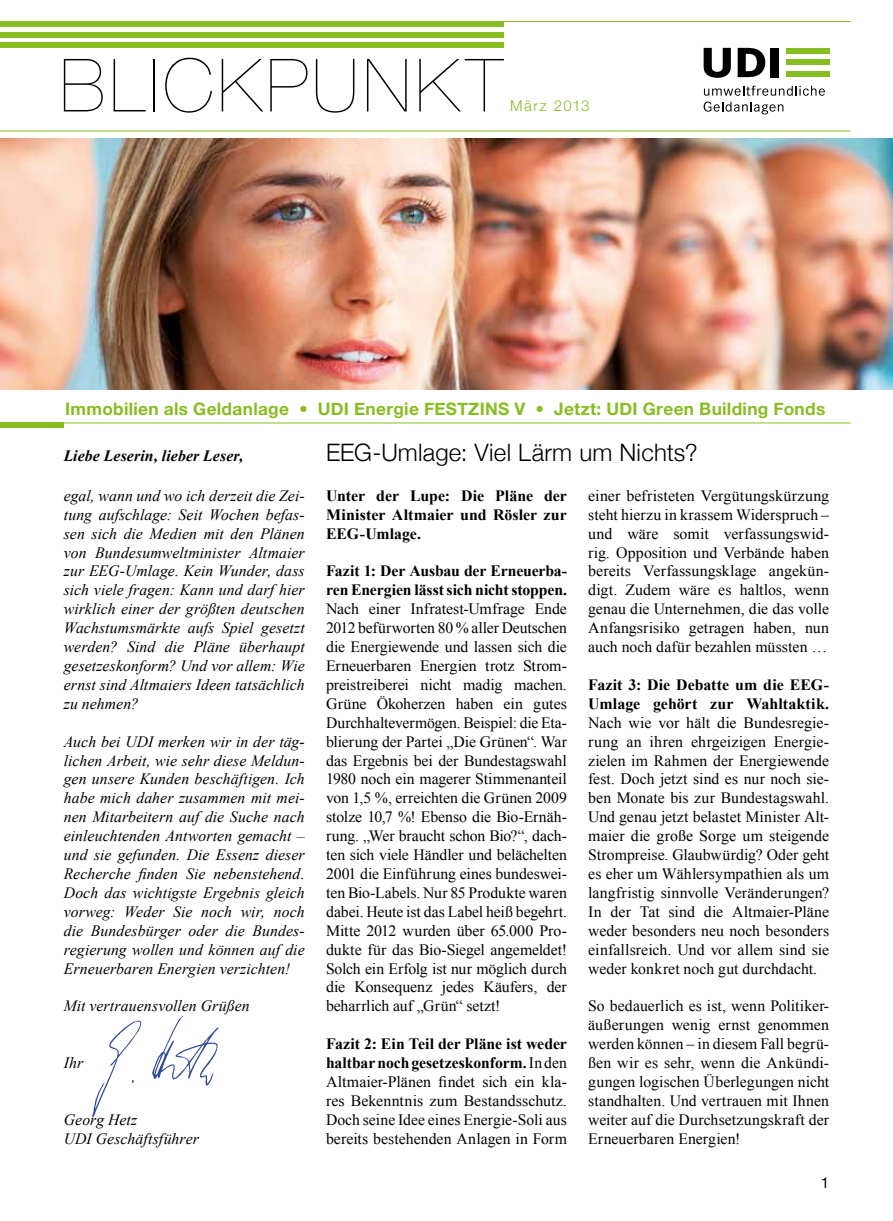
<style>
.page{position:relative;width:893px;height:1221px;background:#fff}
.page>*{position:absolute;margin:0;border:0;box-sizing:border-box;transform-origin:0 0}
.t1{font:200 73.5px "Helvetica Neue";letter-spacing:.06em;color:#000}
.t2{font:300 24px "Helvetica Neue";letter-spacing:.01em;color:#000}
.t3{font:700 17.25px "Helvetica Neue";letter-spacing:.015em;color:#88bd21}
.t4{font:15.75px/18.9px "Times New Roman";color:#000;text-align:justify}
.t5{font:italic 15.75px/18.9px "Times New Roman";letter-spacing:.005em;color:#000;text-align:justify}
.t6{font:700 15.75px/18.9px "Times New Roman";color:#000}
.t7{font:italic 700 15.75px "Times New Roman";letter-spacing:.01em;color:#000}
.t8{font:300 15px "Helvetica Neue";letter-spacing:.09em;color:#88bd21}
.t9{font:15px "Helvetica Neue";color:#000}
.s1{font-weight:700}
</style>
<div class="page">
<img style="left:0;top:138px;width:893px;height:251px">
<svg style="left:704px;top:86px;width:121px;height:28px"></svg>
<svg style="left:704px;top:48px;width:27px;height:30px"></svg>
<svg style="left:738px;top:48px;width:27px;height:29px"></svg>
<div style="left:770px;top:48px;width:8px;height:29px;background:#000"></div>
<div style="left:786px;top:48px;width:43px;height:5px;background:#88bd21"></div>
<div style="left:786px;top:60px;width:43px;height:5px;background:#88bd21"></div>
<div style="left:786px;top:72px;width:43px;height:5px;background:#88bd21"></div>
<hr style="left:0;top:21px;width:850px;height:1px;background:#88bd21">
<hr style="left:0;top:131px;width:850px;height:1px;background:#88bd21">
<hr style="left:0;top:422px;width:850px;height:1px;background:#88bd21">
<div style="left:0;top:21px;width:504px;height:6px;background:#88bd21"></div>
<div style="left:0;top:32px;width:504px;height:5px;background:#88bd21"></div>
<div style="left:0;top:43px;width:504px;height:5px;background:#88bd21"></div>
<div style="left:0;top:423px;width:64px;height:5px;background:#88bd21"></div>
<svg style="left:92px;top:1020px;width:49px;height:97px"></svg>
<svg style="left:152px;top:1015px;width:66px;height:70px"></svg>
<h1 class="t1" style="left:60px;top:43px;width:444px">BLICKPUNKT</h1>
<p class="t8" style="left:510px;top:97px;width:81px">März 2013</p>
<p class="t3" style="left:65px;top:398px;width:761px">Immobilien als Geldanlage • UDI Energie FESTZINS V • Jetzt: UDI Green Building Fonds</p>
<p class="t7" style="left:64px;top:444px;width:181px">Liebe Leserin, lieber Leser,</p>
<h2 class="t2" style="left:326px;top:437px;width:373px">EEG-Umlage: Viel Lärm um Nichts?</h2>
<p class="t6" style="left:326px;top:485px;width:242px;text-align:justify">Unter der Lupe: Die Pläne der Minister Altmaier und Rösler zur EEG-Umlage.</p>
<p class="t6" style="left:326px;top:561px;width:242px">Fazit 1: Der Ausbau der Erneuerba&shy;ren Energien lässt sich nicht stoppen.</p>
<p class="t4" style="left:326px;top:599px;width:242px">Nach einer Infratest-Umfrage Ende 2012 befürworten 80 % aller Deutschen die Energiewende und lassen sich die Erneuerbaren Energien trotz Strom&shy;preistreiberei nicht madig machen.<br>Grüne Ökoherzen haben ein gutes Durchhaltevermögen. Beispiel: die Eta&shy;blierung der Partei „Die Grünen“. War das Ergebnis bei der Bundestagswahl 1980 noch ein magerer Stimmenanteil von 1,5 %, erreichten die Grünen 2009 stolze 10,7 %! Ebenso die Bio-Ernäh&shy;rung. „Wer braucht schon Bio?“, dach&shy;ten sich viele Händler und belächelten 2001 die Einführung eines bundeswei&shy;ten Bio-Labels. Nur 85 Produkte waren dabei. Heute ist das Label heiß begehrt.<br>Mitte 2012 wurden über 65.000 Pro&shy;dukte für das Bio-Siegel angemeldet!<br>Solch ein Erfolg ist nur möglich durch die Konsequenz jedes Käufers, der beharrlich auf „Grün“ setzt!</p>
<p class="t4" style="left:326px;top:1034px;width:242px"><span class="s1">Fazit 2: Ein Teil der Pläne ist weder haltbar noch gesetzeskonform.</span> In den Altmaier-Plänen findet sich ein kla&shy;res Bekenntnis zum Bestandsschutz.<br>Doch seine Idee eines Energie-Soli aus bereits bestehenden Anlagen in Form</p>
<p class="t5" style="left:64px;top:485px;width:242px">egal, wann und wo ich derzeit die Zei&shy;tung aufschlage: Seit Wochen befas&shy;sen sich die Medien mit den Plänen von Bundesumweltminister Altmaier zur EEG-Umlage. Kein Wunder, dass sich viele fragen: Kann und darf hier wirklich einer der größten deutschen Wachstumsmärkte aufs Spiel gesetzt werden? Sind die Pläne überhaupt gesetzeskonform? Und vor allem: Wie ernst sind Altmaiers Ideen tatsächlich zu nehmen?</p>
<p class="t5" style="left:64px;top:731px;width:242px">Auch bei UDI merken wir in der täg&shy;lichen Arbeit, wie sehr diese Meldun&shy;gen unsere Kunden beschäftigen. Ich habe mich daher zusammen mit mei&shy;nen Mitarbeitern auf die Suche nach einleuchtenden Antworten gemacht – und sie gefunden. Die Essenz dieser Recherche finden Sie nebenstehend.<br>Doch das wichtigste Ergebnis gleich vorweg: Weder Sie noch wir, noch die Bundesbürger oder die Bundes&shy;regierung wollen und können auf die Erneuerbaren Energien verzichten!</p>
<p class="t5" style="left:64px;top:996px;width:187px">Mit vertrauensvollen Grüßen</p>
<p class="t4" style="left:588px;top:486px;width:242px">einer befristeten Vergütungskürzung steht hierzu in krassem Widerspruch – und wäre somit verfassungswid&shy;rig. Opposition und Verbände haben bereits Verfassungsklage angekün&shy;digt. Zudem wäre es haltlos, wenn genau die Unternehmen, die das volle Anfangsrisiko getragen haben, nun auch noch dafür bezahlen müssten …</p>
<p class="t6" style="left:588px;top:674px;width:242px">Fazit 3: Die Debatte um die EEG-<br>Umlage gehört zur Wahltaktik.</p>
<p class="t4" style="left:588px;top:712px;width:242px">Nach wie vor hält die Bundesregie&shy;rung an ihren ehrgeizigen Energie&shy;zielen im Rahmen der Energiewende fest. Doch jetzt sind es nur noch sie&shy;ben Monate bis zur Bundestagswahl.<br>Und genau jetzt belastet Minister Alt&shy;maier die große Sorge um steigende Strompreise. Glaubwürdig? Oder geht es eher um Wählersympathien als um langfristig sinnvolle Veränderungen?<br>In der Tat sind die Altmaier-Pläne weder besonders neu noch besonders einfallsreich. Und vor allem sind sie weder konkret noch gut durchdacht.</p>
<p class="t4" style="left:588px;top:996px;width:242px">So bedauerlich es ist, wenn Politiker&shy;äußerungen wenig ernst genommen werden können – in diesem Fall begrü&shy;ßen wir es sehr, wenn die Ankündi&shy;gungen logischen Überlegungen nicht standhalten. Und vertrauen mit Ihnen weiter auf die Durchsetzungskraft der Erneuerbaren Energien!</p>
<p class="t9" style="left:821px;top:1174px;width:10px">1</p>
<p class="t5" style="left:64px;top:1052px;width:21px">Ihr</p>
<p class="t5" style="left:64px;top:1109px;width:137px">Georg Hetz<br>UDI Geschäftsführer</p>
</div>
